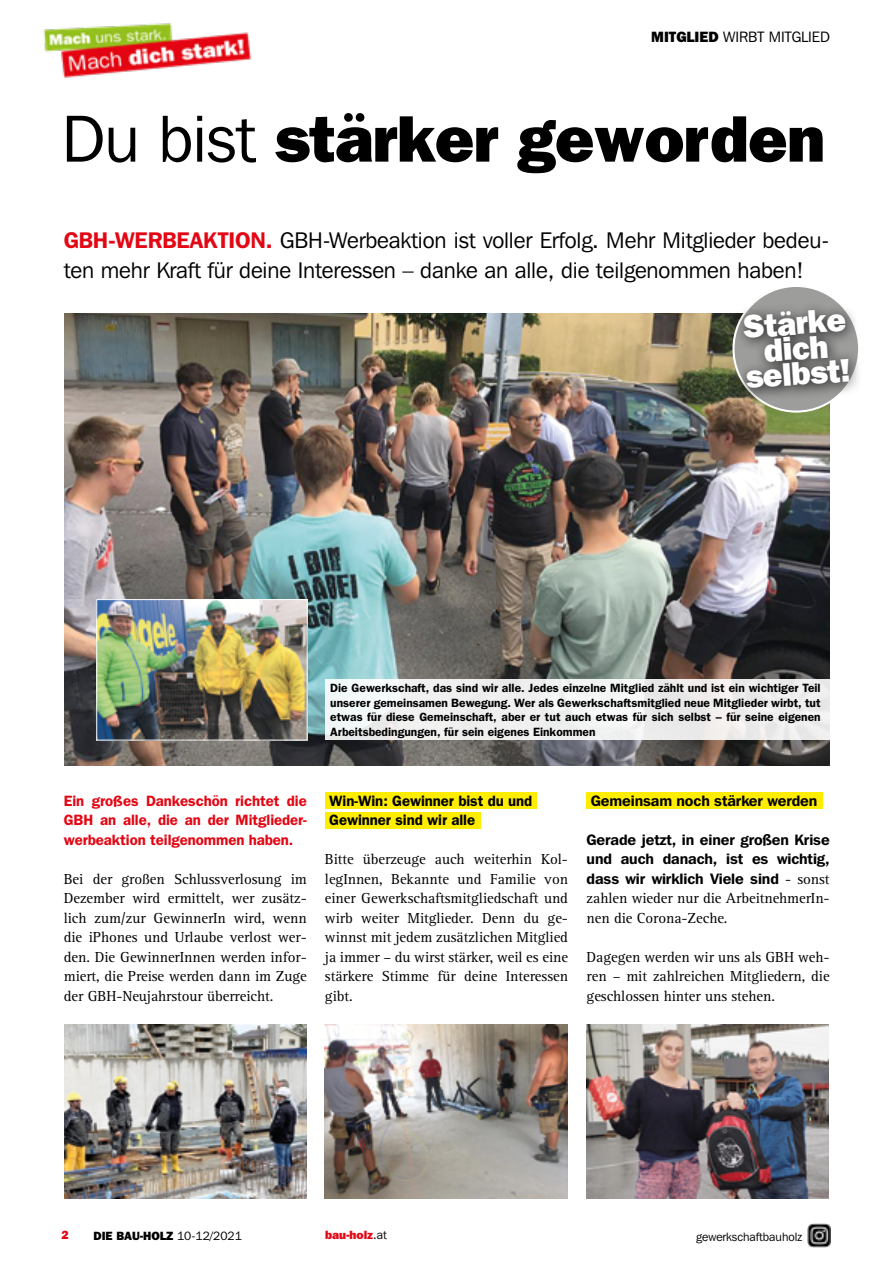
<style>
.page{position:relative;width:893px;height:1263px;background:#fff}
.page>*{position:absolute;margin:0;border:0;box-sizing:border-box;transform-origin:0 0}
.t1{font:800 66px "Franklin Gothic";letter-spacing:-.01em;color:#000}
.t2{font:800 32.85px/25.2px "Franklin Gothic";color:#fff;text-align:center}
.t3{font:22.5px/30px "Franklin Gothic IT Cby BT";letter-spacing:-.005em;color:#000}
.t4{font:15px/19.5px "Rotis Serif";letter-spacing:-.005em;color:#000;text-align:justify}
.t5{font:600 15px/19.5px "Franklin Gothic IT Cby BT";letter-spacing:-.005em;color:#000;text-align:justify}
.t6{font:600 15px/19.5px "Franklin Gothic";letter-spacing:-.005em;color:#e30613;text-align:justify}
.t7{font:600 15px/19.5px "Franklin Gothic";letter-spacing:-.005em;color:#000}
.t8{font:15px "Franklin Gothic IT Cby BT";color:#000}
.t9{font:600 12px/14.4px "Franklin Gothic";color:#000;text-align:justify}
.t10{font:800 12px "Franklin Gothic";color:#000}
.t11{font:12px "Franklin Gothic IT Cby BT";color:#000}
.t12{font:800 12px "Franklin Gothic";color:#e30613}
.s1{font-family:"Franklin Gothic";font-weight:800}
.s2{font-family:"Franklin Gothic IT Cby BT";font-weight:400}
.s3{font-weight:600;color:#e30613}
.s4{font-family:"Rotis Serif";font-weight:400}
.s5{font-family:"Franklin Gothic IT Cby BT";font-weight:400;color:#000}
</style>
<div class="page">
<img style="left:807px;top:1223px;width:24px;height:25px">
<div style="left:325px;top:792px;width:212px;height:16px;background:#ffed00"></div>
<div style="left:586px;top:792px;width:237px;height:16px;background:#ffed00"></div>
<div style="left:325px;top:812px;width:155px;height:16px;background:#ffed00"></div>
<img style="left:65px;top:313px;width:765px;height:452px">
<div style="left:325px;top:679px;width:504px;height:61px;background:#f0f0ef"></div>
<img style="left:65px;top:1025px;width:242px;height:174px">
<img style="left:325px;top:1025px;width:242px;height:174px">
<img style="left:586px;top:1025px;width:243px;height:174px">
<img style="left:43px;top:23px;width:209px;height:55px">
<svg style="left:733px;top:286px;width:126px;height:126px"></svg>
<div style="left:734px;top:301px;width:129px;height:102px;background:#000;opacity:.75"></div>
<img style="left:98px;top:601px;width:207px;height:137px">
<div style="left:96px;top:599px;width:211px;height:141px;border:1px solid #fff"></div>
<p class="t8" style="left:651px;top:27px;width:180px"><span class="s1">MITGLIED</span> WIRBT MITGLIED</p>
<h1 class="t1" style="left:62px;top:100px;width:765px"><span class="s2">Du bist</span> stärker geworden</h1>
<h3 class="t3" style="left:64px;top:225px;width:767px"><span class="s3">GBH-WERBEAKTION.</span> GBH-Werbeaktion ist voller Erfolg. Mehr Mitglieder bedeu&shy;ten mehr Kraft für deine Interessen – danke an alle, die teilgenommen haben!</h3>
<h2 class="t2" style="left:741px;top:314px;width:107px;rotate:-4deg">Stärke dich selbst!</h2>
<p class="t9" style="left:330px;top:681px;width:492px">Die Gewerkschaft, das sind wir alle. Jedes einzelne Mitglied zählt und ist ein wichtiger Teil unserer gemeinsamen Bewegung. Wer als Gewerkschaftsmitglied neue Mitglieder wirbt, tut etwas für diese Gemeinschaft, aber er tut auch etwas für sich selbst – für seine eigenen Arbeitsbedingungen, für sein eigenes Einkommen</p>
<p class="t6" style="left:64px;top:790px;width:245px">Ein großes Dankeschön richtet die GBH an alle, die an der Mitglieder&shy;werbeaktion teilgenommen haben.</p>
<p class="t4" style="left:64px;top:869px;width:245px">Bei der großen Schlussverlosung im Dezember wird ermittelt, wer zusätz&shy;lich zum/zur GewinnerIn wird, wenn die iPhones und Urlaube verlost wer&shy;den. Die GewinnerInnen werden infor&shy;miert, die Preise werden dann im Zuge der GBH-Neujahrstour überreicht.</p>
<p class="t7" style="left:329px;top:790px;width:205px">Win-Win: Gewinner bist du und<br>Gewinner sind wir alle</p>
<p class="t4" style="left:325px;top:850px;width:245px">Bitte überzeuge auch weiterhin Kol&shy;legInnen, Bekannte und Familie von einer Gewerkschaftsmitgliedschaft und wirb weiter Mitglieder. Denn du ge&shy;winnst mit jedem zusätzlichen Mitglied ja immer – du wirst stärker, weil es eine stärkere Stimme für deine Interessen gibt.</p>
<p class="t5" style="left:591px;top:790px;width:228px">Gemeinsam noch stärker werden</p>
<p class="t5" style="left:587px;top:829px;width:245px">Gerade jetzt, in einer großen Krise und auch danach, ist es wichtig, dass wir wirklich Viele sind <span class="s4">- sonst</span></p>
<p class="t4" style="left:587px;top:889px;width:245px">zahlen wieder nur die ArbeitnehmerIn&shy;nen die Corona-Zeche.</p>
<p class="t4" style="left:587px;top:947px;width:245px">Dagegen werden wir uns als GBH weh&shy;ren – mit zahlreichen Mitgliedern, die geschlossen hinter uns stehen.</p>
<p class="t12" style="left:62px;top:1228px;width:9px">2</p>
<p class="t10" style="left:94px;top:1228px;width:150px">DIE BAU-HOLZ <span class="s2">10-12/2021</span></p>
<p class="t12" style="left:325px;top:1227px;width:63px">bau-holz<span class="s5">.at</span></p>
<p class="t11" style="left:696px;top:1229px;width:107px">gewerkschaftbauholz</p>
</div>
